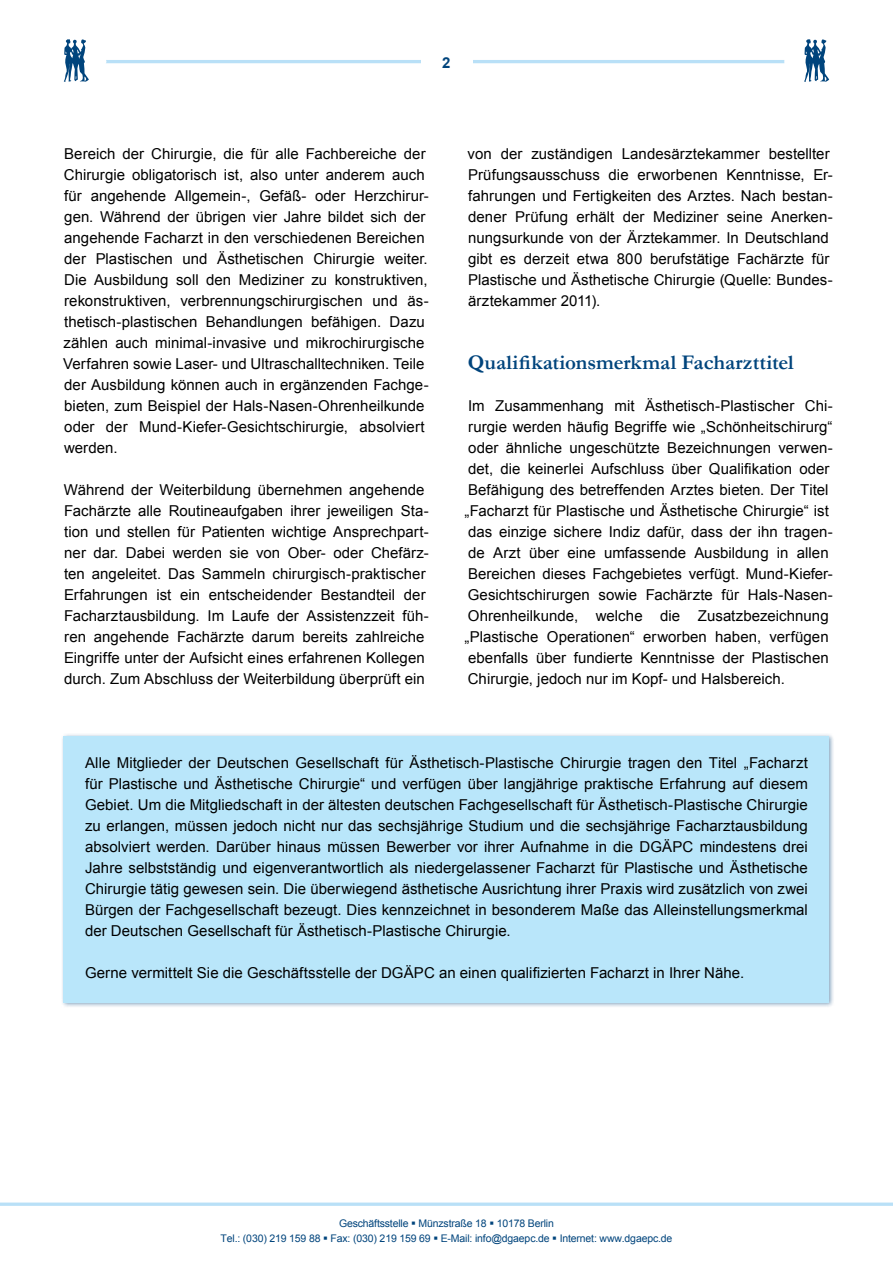
<style>
.page{position:relative;width:893px;height:1263px;background:#fff}
.page>*{position:absolute;margin:0;border:0;box-sizing:border-box;transform-origin:0 0}
.t1{font:700 21px "Garamond";color:#00447c}
.t2{font:15px/21px "Arial";letter-spacing:.005em;color:#000}
.t3{font:700 15px "Arial";color:#00447c}
.t4{font:10.5px/15px "Arial";letter-spacing:-.015em;color:#00447c;text-align:center}
</style>
<div class="page">
<svg style="left:0;top:1202px;width:893px;height:4px;background:#c5e5f8"></svg>
<hr style="left:106px;top:60px;width:678px;height:3px;background:#b9e0f7">
<svg style="left:804px;top:39px;width:25px;height:43px"></svg>
<svg style="left:63px;top:39px;width:26px;height:43px"></svg>
<div style="left:421px;top:57px;width:51px;height:11px;background:#fff"></div>
<div style="left:60px;top:733px;width:775px;height:275px;background:#00427a;opacity:.5"></div>
<div style="left:64px;top:736px;width:765px;height:266px;background:#b9e6fa"></div>
<p class="t3" style="left:442px;top:53px;width:10px">2</p>
<p class="t2" style="left:63px;top:143px;width:367px">Bereich der Chirurgie, die für alle Fachbereiche der Chirurgie obligatorisch ist, also unter anderem auch für angehende Allgemein-, Gefäß- oder Herzchirur&shy;gen. Während der übrigen vier Jahre bildet sich der angehende Facharzt in den verschiedenen Bereichen der Plastischen und Ästhetischen Chirurgie weiter.<br>Die Ausbildung soll den Mediziner zu konstruktiven, rekonstruktiven, verbrennungschirurgischen und äs&shy;thetisch-plastischen Behandlungen befähigen. Dazu zählen auch minimal-invasive und mikrochirurgische Verfahren sowie Laser- und Ultraschalltechniken. Teile der Ausbildung können auch in ergänzenden Fachge&shy;bieten, zum Beispiel der Hals-Nasen-Ohrenheilkunde oder der Mund-Kiefer-Gesichtschirurgie, absolviert werden.</p>
<p class="t2" style="left:64px;top:479px;width:366px">Während der Weiterbildung übernehmen angehende Fachärzte alle Routineaufgaben ihrer jeweiligen Sta&shy;tion und stellen für Patienten wichtige Ansprechpart&shy;ner dar. Dabei werden sie von Ober- oder Chefärz&shy;ten angeleitet. Das Sammeln chirurgisch-praktischer Erfahrungen ist ein entscheidender Bestandteil der Facharztausbildung. Im Laufe der Assistenzzeit füh&shy;ren angehende Fachärzte darum bereits zahlreiche Eingriffe unter der Aufsicht eines erfahrenen Kollegen durch. Zum Abschluss der Weiterbildung überprüft ein</p>
<p class="t2" style="left:468px;top:143px;width:367px">von der zuständigen Landesärztekammer bestellter Prüfungsausschuss die erworbenen Kenntnisse, Er&shy;fahrungen und Fertigkeiten des Arztes. Nach bestan&shy;dener Prüfung erhält der Mediziner seine Anerken&shy;nungsurkunde von der Ärztekammer. In Deutschland gibt es derzeit etwa 800 berufstätige Fachärzte für Plastische und Ästhetische Chirurgie (Quelle: Bundes&shy;ärztekammer 2011).</p>
<h1 class="t1" style="left:468px;top:350px;width:328px">Qualifikationsmerkmal Facharzttitel</h1>
<p class="t2" style="left:464px;top:395px;width:370px">Im Zusammenhang mit Ästhetisch-Plastischer Chi&shy;rurgie werden häufig Begriffe wie „Schönheitschirurg“ oder ähnliche ungeschützte Bezeichnungen verwen&shy;det, die keinerlei Aufschluss über Qualifikation oder Befähigung des betreffenden Arztes bieten. Der Titel „Facharzt für Plastische und Ästhetische Chirurgie“ ist das einzige sichere Indiz dafür, dass der ihn tragen&shy;de Arzt über eine umfassende Ausbildung in allen Bereichen dieses Fachgebietes verfügt. Mund-Kiefer-Gesichtschirurgen sowie Fachärzte für Hals-Nasen-Ohrenheilkunde, welche die Zusatzbezeichnung „Plastische Operationen“ erworben haben, verfügen ebenfalls über fundierte Kenntnisse der Plastischen Chirurgie, jedoch nur im Kopf- und Halsbereich.</p>
<p class="t2" style="left:85px;top:752px;width:724px;text-align:justify">Alle Mitglieder der Deutschen Gesellschaft für Ästhetisch-Plastische Chirurgie tragen den Titel „Facharzt für Plastische und Ästhetische Chirurgie“ und verfügen über langjährige praktische Erfahrung auf diesem Gebiet. Um die Mitgliedschaft in der ältesten deutschen Fachgesellschaft für Ästhetisch-Plastische Chirurgie zu erlangen, müssen jedoch nicht nur das sechsjährige Studium und die sechsjährige Facharztausbildung absolviert werden. Darüber hinaus müssen Bewerber vor ihrer Aufnahme in die DGÄPC mindestens drei Jahre selbstständig und eigenverantwortlich als niedergelassener Facharzt für Plastische und Ästhetische Chirurgie tätig gewesen sein. Die überwiegend ästhetische Ausrichtung ihrer Praxis wird zusätzlich von zwei Bürgen der Fachgesellschaft bezeugt. Dies kennzeichnet in besonderem Maße das Alleinstellungsmerkmal der Deutschen Gesellschaft für Ästhetisch-Plastische Chirurgie.</p>
<p class="t2" style="left:85px;top:962px;width:661px">Gerne vermittelt Sie die Geschäftsstelle der DGÄPC an einen qualifizierten Facharzt in Ihrer Nähe.</p>
<p class="t4" style="left:221px;top:1215px;width:453px">Geschäftsstelle ▪ Münzstraße 18 ▪ 10178 Berlin<br>Tel.: (030) 219 159 88 ▪ Fax: (030) 219 159 69 ▪ E-Mail: info@dgaepc.de ▪ Internet: www.dgaepc.de</p>
</div>
